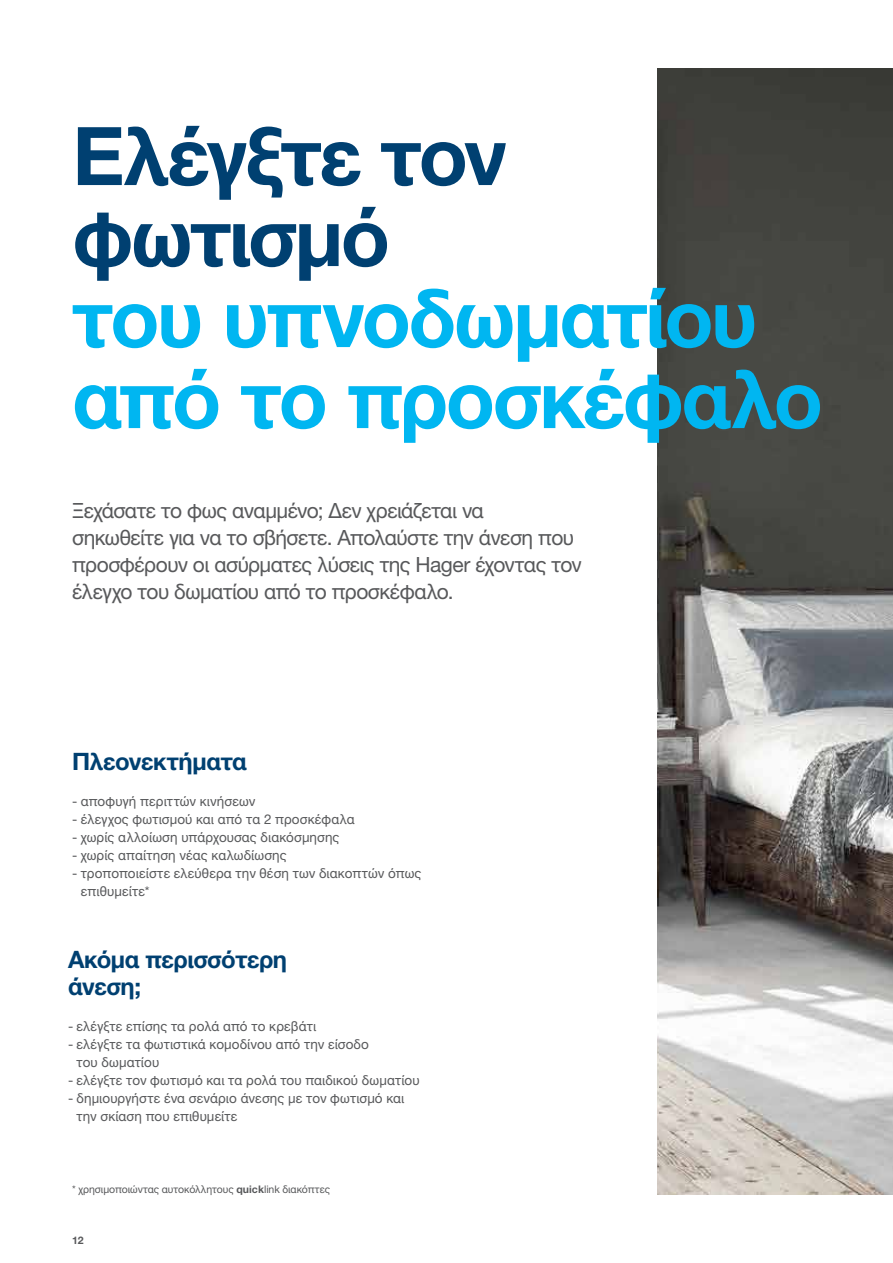
<style>
.page{position:relative;width:893px;height:1263px;background:#fff}
.page>*{position:absolute;margin:0;border:0;box-sizing:border-box;transform-origin:0 0}
.t1{font:700 81px/81px "Helvetica Neue LTW1 G";letter-spacing:-.03em;color:#00b6f1}
.t2{font:700 81px/81px "Helvetica Neue LTW1 G";letter-spacing:-.025em;color:#004071}
.t3{font:700 24px/27px "Helvetica Neue LTW1 G";letter-spacing:-.015em;color:#004071}
.t4{font:21px/27px "Helvetica Neue LTW1 G";letter-spacing:-.025em;color:#58595b}
.t5{font:13.5px/18px "Helvetica Neue LTW1 G";letter-spacing:.01em;color:#58595b}
.t6{font:10.5px "Helvetica Neue LTW1 G";letter-spacing:-.005em;color:#58595b}
.t7{font:700 10.5px "Helvetica Neue LTW1 G";color:#58595b}
.s1{font-weight:700}
</style>
<div class="page">
<img style="left:657px;top:69px;width:236px;height:1125px">
<h1 class="t2" style="left:72px;top:115px;width:436px">Ελέγξτε τον φωτισμό</h1>
<h1 class="t1" style="left:72px;top:277px;width:752px">του υπνοδωματίου από το προσκέφαλο</h1>
<h3 class="t4" style="left:72px;top:497px;width:511px">Ξεχάσατε το φως αναμμένο; Δεν χρειάζεται να<br>σηκωθείτε για να το σβήσετε. Απολαύστε την άνεση που προσφέρουν οι ασύρματες λύσεις της Hager έχοντας τον έλεγχο του δωματίου από το προσκέφαλο.</h3>
<h2 class="t3" style="left:72px;top:748px;width:176px">Πλεονεκτήματα</h2>
<p class="t5" style="left:72px;top:792px;width:185px">- αποφυγή περιττών κινήσεων</p>
<p class="t5" style="left:72px;top:810px;width:284px">- έλεγχος φωτισμού και από τα 2 προσκέφαλα</p>
<p class="t5" style="left:72px;top:828px;width:269px">- χωρίς αλλοίωση υπάρχουσας διακόσμησης</p>
<p class="t5" style="left:72px;top:846px;width:216px">- χωρίς απαίτηση νέας καλωδίωσης</p>
<p class="t5" style="left:81px;top:864px;width:342px;text-indent:-9px">- τροποποιείστε ελεύθερα την θέση των διακοπτών όπως επιθυμείτε*</p>
<h2 class="t3" style="left:68px;top:946px;width:220px">Ακόμα περισσότερη άνεση;</h2>
<p class="t5" style="left:68px;top:1017px;width:250px">- ελέγξτε επίσης τα ρολά από το κρεβάτι</p>
<p class="t5" style="left:77px;top:1035px;width:294px;text-indent:-9px">- ελέγξτε τα φωτιστικά κομoδίνου από την είσοδο του δωματίου</p>
<p class="t5" style="left:68px;top:1071px;width:353px">- ελέγξτε τον φωτισμό και τα ρολά του παιδικού δωματίου</p>
<p class="t5" style="left:77px;top:1089px;width:329px;text-indent:-9px">- δημιουργήστε ένα σενάριο άνεσης με τον φωτισμό και την σκίαση που επιθυμείτε</p>
<p class="t6" style="left:72px;top:1183px;width:259px">* χρησιμοποιώντας αυτοκόλλητους <span class="s1">quick</span>link διακόπτες</p>
<p class="t7" style="left:72px;top:1233px;width:13px">12</p>
</div>
